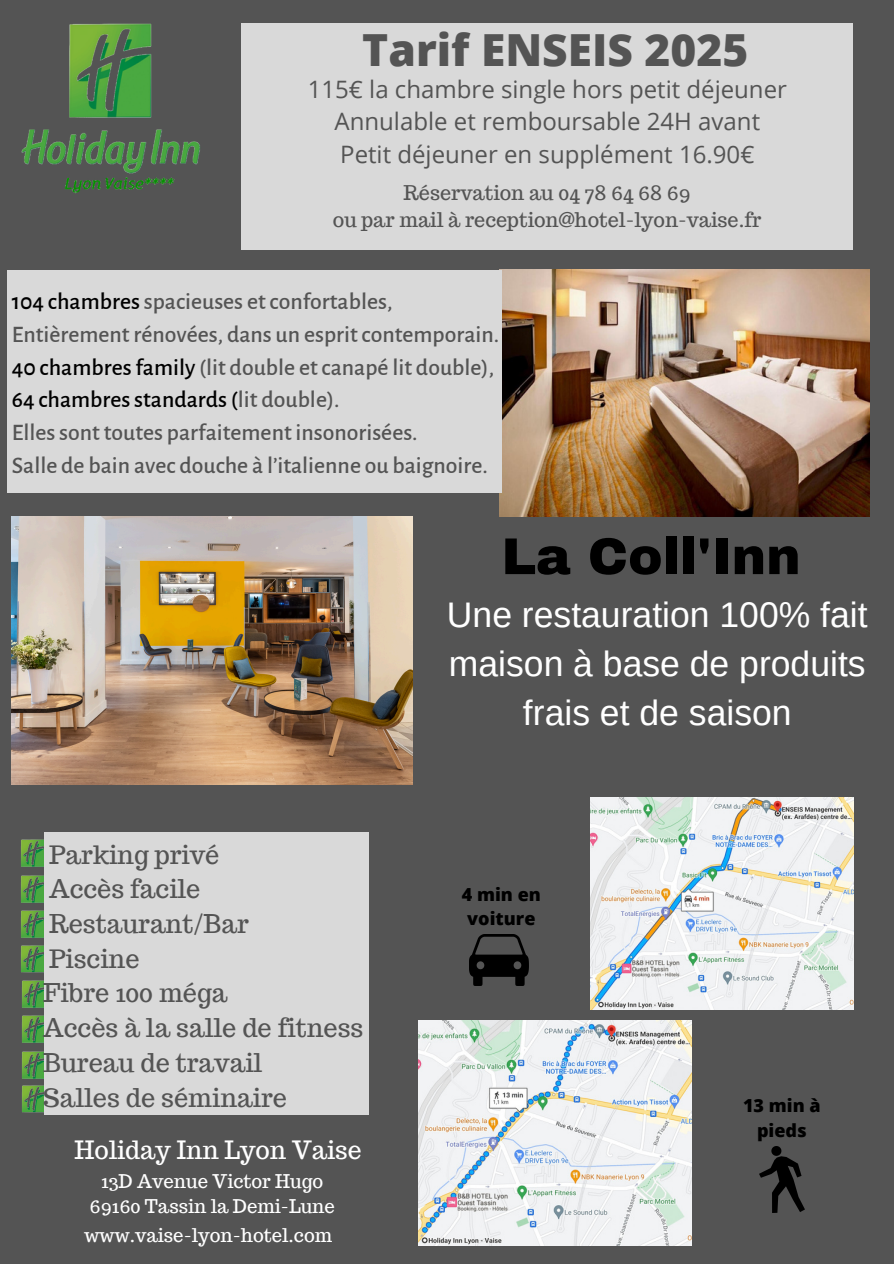
<style>
.page{position:relative;width:894px;height:1264px;background:#fff}
.page>*{position:absolute;margin:0;border:0;box-sizing:border-box;transform-origin:0 0}
.t1{font:900 51.75px "Archivo";color:#000}
.t2{font:800 44.25px "Open Sans";color:#545454}
.t3{font:35.55px/48.9px "Arimo";color:#fff;text-align:center}
.t4{font:25.35px/34.8px "Trocchi";color:#545454}
.t5{font:24.75px "Trocchi";color:#fff}
.t6{font:24px/32.7px "Open Sans";color:#545454;text-align:center}
.t7{font:500 23.7px/32.7px "Alegreya Sans";color:#545454}
.t8{font:19.8px "Trocchi";color:#545454}
.t9{font:18.45px "Trocchi";color:#fff}
.t10{font:800 18px/24.8px "Open Sans";color:#000}
.s1{color:#000}
</style>
<div class="page">
<div style="left:0;top:0;width:893px;height:1263px;background:#545454"></div>
<img style="left:21px;top:23px;width:179px;height:170px">
<img style="left:21px;top:839px;width:23px;height:28px">
<img style="left:21px;top:875px;width:23px;height:28px">
<img style="left:21px;top:910px;width:23px;height:28px">
<img style="left:21px;top:945px;width:23px;height:28px">
<img style="left:22px;top:978px;width:23px;height:31px">
<img style="left:22px;top:1013px;width:23px;height:30px">
<img style="left:22px;top:1049px;width:23px;height:30px">
<img style="left:22px;top:1082px;width:23px;height:31px">
<div style="left:241px;top:23px;width:612px;height:226px;background:#d9d9d9"></div>
<div style="left:45px;top:832px;width:323px;height:282px;background:#d9d9d9"></div>
<img style="left:12px;top:516px;width:400px;height:268px">
<img style="left:499px;top:270px;width:370px;height:246px">
<div style="left:7px;top:270px;width:494px;height:222px;background:#d9d9d9"></div>
<img style="left:590px;top:797px;width:262px;height:212px">
<img style="left:419px;top:1020px;width:272px;height:225px">
<img style="left:469px;top:934px;width:59px;height:51px">
<img style="left:759px;top:1146px;width:45px;height:66px">
<p class="t2" style="left:362px;top:19px;width:387px">Tarif ENSEIS 2025</p>
<p class="t6" style="left:307px;top:72px;width:480px">115€ la chambre single hors petit déjeuner<br>Annulable et remboursable 24H avant<br>Petit déjeuner en supplément 16.90€</p>
<p class="t8" style="left:403px;top:180px;width:288px">Réservation au 04 78 64 68 69</p>
<p class="t8" style="left:333px;top:207px;width:429px">ou par mail à reception@hotel-lyon-vaise.fr</p>
<p class="t7" style="left:12px;top:286px;width:489px"><span class="s1">104 chambres</span> spacieuses et confortables, Entièrement rénovées, dans un esprit contemporain.<br><span class="s1">40 chambres family</span> (lit double et canapé lit double), <span class="s1">64 chambres standards (</span>lit double).<br>Elles sont toutes parfaitement insonorisées.<br>Salle de bain avec douche à l’italienne ou baignoire.</p>
<h5 class="t4" style="left:49px;top:836px;width:201px">Parking privé<br>Accès facile<br>Restaurant/Bar<br>Piscine</h5>
<p class="t4" style="left:43px;top:975px;width:321px">Fibre 100 méga<br>Accès à la salle de fitness<br>Bureau de travail<br>Salles de séminaire</p>
<p class="t5" style="left:74px;top:1133px;width:288px">Holiday Inn Lyon Vaise</p>
<p class="t9" style="left:101px;top:1168px;width:223px">13D Avenue Victor Hugo</p>
<h6 class="t9" style="left:90px;top:1194px;width:247px">69160 Tassin la Demi-Lune</h6>
<p class="t9" style="left:84px;top:1222px;width:249px">www.vaise-lyon-hotel.com</p>
<h5 class="t1" style="left:501px;top:528px;width:300px">La Coll'Inn</h5>
<p class="t3" style="left:447px;top:590px;width:422px">Une restauration 100% fait maison à base de produits frais et de saison</p>
<h6 class="t10" style="left:462px;top:881px;width:80px">4 min en voiture</h6>
<p class="t10" style="left:742px;top:1092px;width:79px;text-align:center">13 min à pieds</p>
</div>
